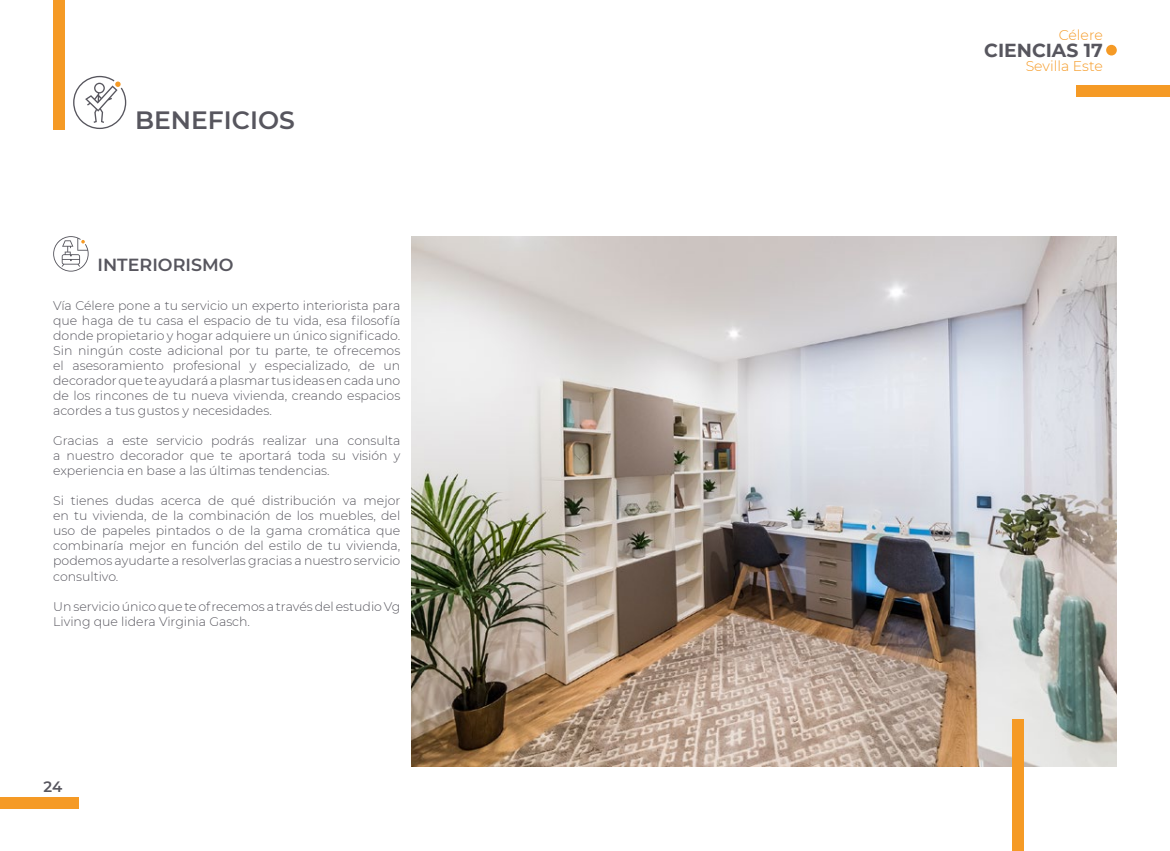
<style>
.page{position:relative;width:1170px;height:851px;background:#fff}
.page>*{position:absolute;margin:0;border:0;box-sizing:border-box;transform-origin:0 0}
.t1{font:600 25px "Montserrat";color:#57565e}
.t2{font:700 18.88px "Montserrat";color:#57565e}
.t3{font:600 17.5px "Montserrat";color:#57565e}
.t4{font:600 15px "Montserrat";color:#57565e}
.t5{font:300 14.12px "Montserrat";color:#f59a25}
.t6{font:300 12.5px/15px "Montserrat";color:#57565e;text-align:justify}
</style>
<div class="page">
<div style="left:0;top:797px;width:79px;height:11px;background:#f59a25"></div>
<div style="left:1105px;top:45px;width:11px;height:10px;background:#f59a25;border-radius:50%"></div>
<div style="left:1076px;top:85px;width:93px;height:11px;background:#f59a25"></div>
<img style="left:411px;top:236px;width:705px;height:530px">
<div style="left:53px;top:0;width:11px;height:129px;background:#f59a25"></div>
<svg style="left:73px;top:76px;width:53px;height:53px"></svg>
<svg style="left:53px;top:236px;width:36px;height:35px"></svg>
<div style="left:1012px;top:719px;width:11px;height:131px;background:#f59a25"></div>
<h1 class="t1" style="left:135px;top:102px;width:161px">BENEFICIOS</h1>
<h3 class="t3" style="left:97px;top:252px;width:137px">INTERIORISMO</h3>
<p class="t6" style="left:53px;top:298px;width:348px">Vía Célere pone a tu servicio un experto interiorista para que haga de tu casa el espacio de tu vida, esa filosofía donde propietario y hogar adquiere un único significado.<br>Sin ningún coste adicional por tu parte, te ofrecemos el asesoramiento profesional y especializado, de un decorador que te ayudará a plasmar tus ideas en cada uno de los rincones de tu nueva vivienda, creando espacios acordes a tus gustos y necesidades.</p>
<p class="t6" style="left:53px;top:433px;width:348px">Gracias a este servicio podrás realizar una consulta a nuestro decorador que te aportará toda su visión y experiencia en base a las últimas tendencias.</p>
<p class="t6" style="left:53px;top:493px;width:348px">Si tienes dudas acerca de qué distribución va mejor en tu vivienda, de la combinación de los muebles, del uso de papeles pintados o de la gama cromática que combinaría mejor en función del estilo de tu vivienda, podemos ayudarte a resolverlas gracias a nuestro servicio consultivo.</p>
<p class="t6" style="left:53px;top:598px;width:348px">Un servicio único que te ofrecemos a través del estudio Vg<br>Living que lidera Virginia Gasch.</p>
<p class="t4" style="left:43px;top:775px;width:20px">24</p>
<p class="t5" style="left:1058px;top:25px;width:46px">Célere</p>
<h2 class="t2" style="left:984px;top:37px;width:120px">CIENCIAS 17</h2>
<p class="t5" style="left:1025px;top:56px;width:79px">Sevilla Este</p>
</div>
